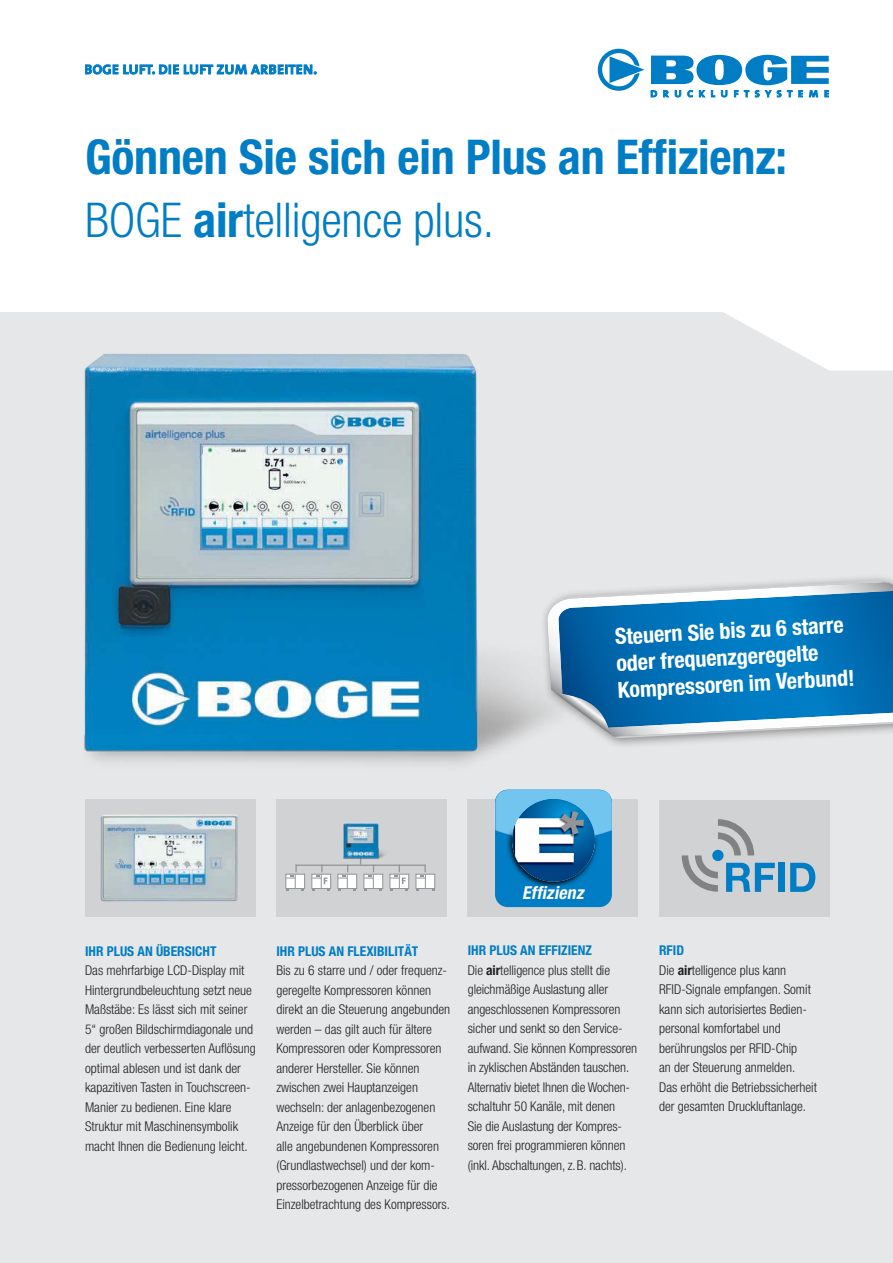
<style>
.page{position:relative;width:893px;height:1263px;background:#fff}
.page>*{position:absolute;margin:0;border:0;box-sizing:border-box;transform-origin:0 0}
.t1{font:700 condensed 48px/63px "Helvetica Neue";letter-spacing:-.005em;color:#007dc5}
.t2{font:700 condensed 22.2px/26.7px "Helvetica Neue";color:#fff}
.t3{font:italic 700 condensed 17.85px "Helvetica Neue";letter-spacing:.01em;color:#fff}
.t4{font:300 condensed 13.5px/19.5px "Helvetica Neue";color:#221f1f}
.t5{font:700 condensed 13.5px "Helvetica Neue";color:#007dc5}
.s1{font-weight:300}
.s2{font-weight:700;color:#007dc5}
.s3{font-weight:700}
</style>
<div class="page">
<div style="left:0;top:312px;width:893px;height:951px;background:#e6e7e8"></div>
<div style="left:276px;top:800px;width:170px;height:117px;background:#d1d2d4"></div>
<div style="left:468px;top:799px;width:170px;height:117px;background:#d1d2d4"></div>
<div style="left:659px;top:800px;width:170px;height:116px;background:#d1d2d4"></div>
<div style="left:85px;top:800px;width:170px;height:117px;background:#d1d2d4"></div>
<div style="left:337px;top:874px;width:20px;height:15px;background:#fff;border:1px solid #939597"></div>
<svg style="left:311px;top:874px;width:20px;height:15px"></svg>
<div style="left:363px;top:874px;width:20px;height:15px;background:#fff;border:1px solid #939597"></div>
<svg style="left:389px;top:874px;width:20px;height:15px"></svg>
<div style="left:415px;top:874px;width:20px;height:15px;background:#fff;border:1px solid #939597"></div>
<svg style="left:338px;top:866px;width:10px;height:24px"></svg>
<svg style="left:416px;top:864px;width:10px;height:26px"></svg>
<svg style="left:285px;top:874px;width:20px;height:15px"></svg>
<svg style="left:286px;top:866px;width:18px;height:24px"></svg>
<hr style="left:295px;top:864px;width:130px;height:2px;background:#939597">
<svg style="left:354px;top:866px;width:20px;height:24px"></svg>
<svg style="left:312px;top:864px;width:18px;height:26px"></svg>
<svg style="left:390px;top:864px;width:18px;height:26px"></svg>
<img style="left:61px;top:312px;width:584px;height:534px">
<img style="left:341px;top:814px;width:52px;height:52px">
<img style="left:101px;top:814px;width:137px;height:87px">
<div style="left:778px;top:863px;width:7px;height:29px;background:#007dc5"></div>
<svg style="left:790px;top:863px;width:25px;height:29px"></svg>
<svg style="left:682px;top:819px;width:93px;height:73px"></svg>
<svg style="left:598px;top:49px;width:46px;height:42px"></svg>
<svg style="left:651px;top:55px;width:178px;height:42px"></svg>
<svg style="left:85px;top:65px;width:231px;height:9px"></svg>
<div style="left:495px;top:790px;width:117px;height:117px;background:#007dc5;border-radius:13px"></div>
<img style="left:531px;top:882px;width:42px;height:6px">
<svg style="left:495px;top:790px;width:117px;height:92px"></svg>
<div style="left:540px;top:573px;width:353px;height:176px;background:#221f1f;opacity:.45"></div>
<svg style="left:547px;top:580px;width:346px;height:159px"></svg>
<img style="left:547px;top:582px;width:346px;height:155px">
<img style="left:558px;top:591px;width:335px;height:137px">
<h1 class="t1" style="left:85px;top:129px;width:703px">Gönnen Sie sich ein Plus an Effizienz:<br><span class="s1">BOGE</span> air<span class="s1">telligence plus.</span></h1>
<h2 class="t2" style="left:614px;top:625px;width:239px;rotate:-3deg">Steuern Sie bis zu 6 starre oder frequenzgeregelte<br>Kompressoren im Verbund!</h2>
<p class="t5" style="left:85px;top:946px;width:133px">IHR PLUS AN ÜBERSICHT</p>
<p class="t4" style="left:85px;top:962px;width:172px">Das mehrfarbige LCD-Display mit Hintergrundbeleuchtung setzt neue Maßstäbe: Es lässt sich mit seiner 5“ großen Bildschirmdiagonale und der deutlich verbesserten Auflösung optimal ablesen und ist dank der kapazitiven Tasten in Touchscreen-Manier zu bedienen. Eine klare Struktur mit Maschinensymbolik macht Ihnen die Bedienung leicht.</p>
<p class="t5" style="left:276px;top:946px;width:143px">IHR PLUS AN FLEXIBILITÄT</p>
<p class="t4" style="left:276px;top:962px;width:175px">Bis zu 6 starre und / oder frequenz&shy;geregelte Kompressoren können direkt an die Steuerung ange bunden werden – das gilt auch für ältere Kompressoren oder Kompressoren anderer Hersteller. Sie können zwischen zwei Hauptanzeigen wechseln: der anlagenbezogenen Anzeige für den Überblick über<br>alle angebundenen Kompressoren (Grundlastwechsel) und der kom&shy;pressorbezogenen Anzeige für die Einzelbetrachtung des Kompressors.</p>
<h3 class="t3" style="left:522px;top:882px;width:63px">Effizienz</h3>
<p class="t4" style="left:468px;top:942px;width:171px"><span class="s2">IHR PLUS AN EFFIZIENZ<br></span>Die <span class="s3">air</span>telligence plus stellt die gleichmäßige Auslastung aller angeschlossenen Kompressoren sicher und senkt so den Service&shy;aufwand. Sie können Kompressoren in zyklischen Abständen tauschen.<br>Alternativ bietet Ihnen die Wochen - schaltuhr 50 Kanäle, mit denen<br>Sie die Auslastung der Kompres&shy;soren frei programmieren können (inkl. Abschaltungen, z. B. nachts).</p>
<p class="t4" style="left:659px;top:942px;width:159px"><span class="s2">RFID<br></span>Die <span class="s3">air</span>telligence plus kann<br>RFID-Signale empfangen. Somit kann sich autorisiertes Bedien&shy;personal komfortabel und berührungslos per RFID-Chip<br>an der Steuerung anmelden.<br>Das erhöht die Betriebssicherheit der gesamten Druckluftanlage.</p>
</div>
